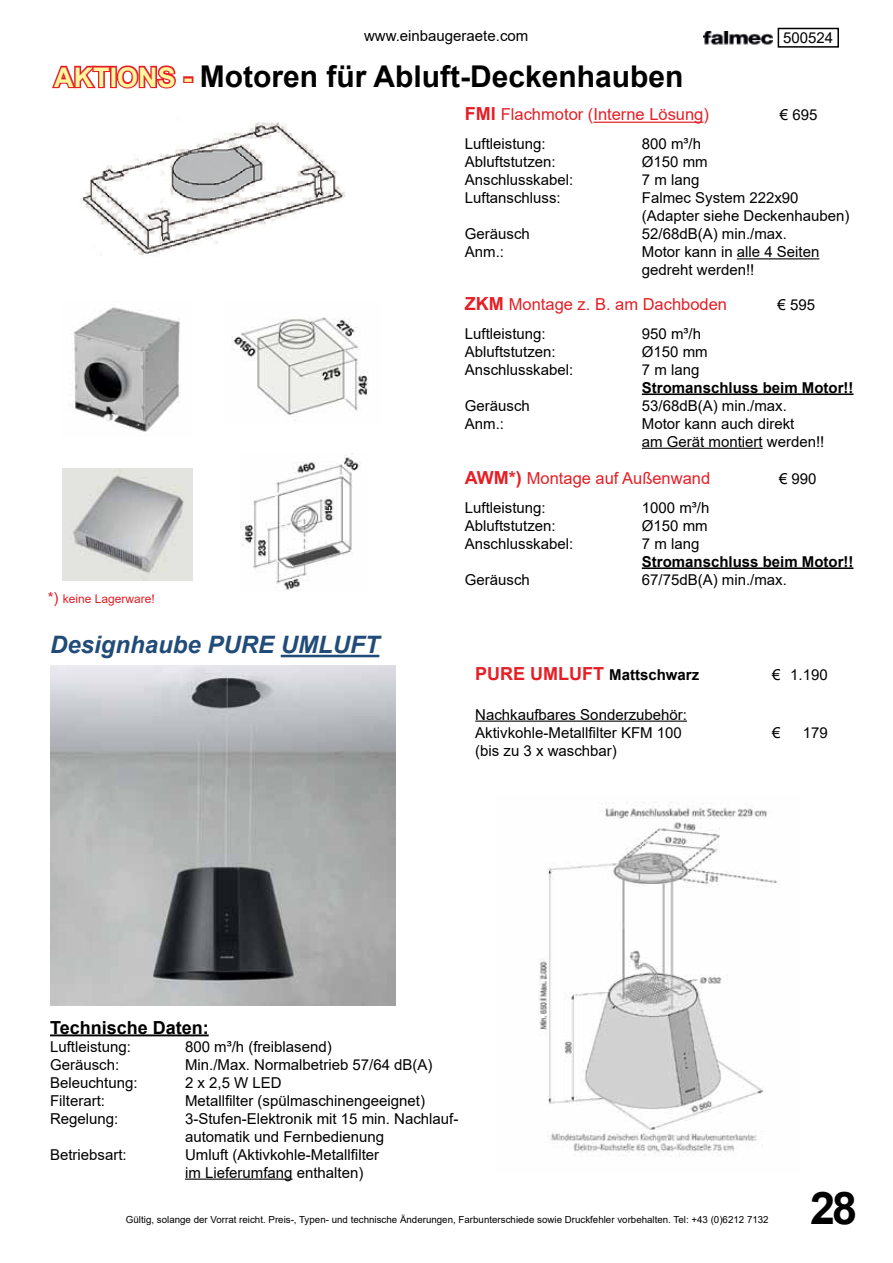
<style>
.page{position:relative;width:893px;height:1263px;background:#fff}
.page>*{position:absolute;margin:0;border:0;box-sizing:border-box;transform-origin:0 0}
.t1{font:700 45px "Arial";color:#000}
.t2{font:700 30px "Arial";color:#000}
.t3{font:italic 700 24px "Arial";color:#214b78}
.t4{font:700 18px "Arial";color:#000}
.t5{font:16.5px "Arial";color:#e41f26}
.t6{font:15px/18px "Arial";color:#000}
.t7{font:700 15px "Arial";color:#000}
.t8{font:12px "Arial";color:#e41f26}
.t9{font:9.75px "Arial";color:#000}
.s1{font-size:27px;color:#fff89f}
.s2{font-weight:700;font-size:18px}
.s3{font-size:15px}
.s4{font-size:18px;color:#e41f26}
</style>
<div class="page">
<div style="left:778px;top:28px;width:61px;height:20px;border:2px solid #000"></div>
<svg style="left:52px;top:65px;width:124px;height:24px"></svg>
<div style="left:183px;top:76px;width:10px;height:7px;border:3px solid #e41f26"></div>
<img style="left:241px;top:453px;width:119px;height:138px">
<img style="left:62px;top:469px;width:131px;height:111px">
<img style="left:231px;top:317px;width:137px;height:98px">
<img style="left:73px;top:307px;width:108px;height:125px">
<hr style="left:642px;top:393px;width:211px;height:2px;background:#000">
<hr style="left:642px;top:448px;width:121px;height:1px;background:#000">
<hr style="left:642px;top:567px;width:211px;height:2px;background:#000">
<img style="left:704px;top:31px;width:68px;height:14px">
<hr style="left:593px;top:122px;width:110px;height:1px;background:#e41f26">
<hr style="left:737px;top:258px;width:82px;height:1px;background:#000">
<img style="left:81px;top:122px;width:265px;height:133px">
<img style="left:51px;top:665px;width:345px;height:341px">
<hr style="left:281px;top:655px;width:98px;height:2px;background:#214b78">
<hr style="left:50px;top:1034px;width:159px;height:2px;background:#000">
<hr style="left:185px;top:1178px;width:108px;height:2px;background:#000">
<hr style="left:475px;top:720px;width:212px;height:2px;background:#000">
<img style="left:538px;top:802px;width:241px;height:354px">
<p class="t6" style="left:364px;top:27px;width:166px">www.einbaugeraete.com</p>
<p class="t6" style="left:783px;top:29px;width:52px">500524</p>
<h2 class="t2" style="left:54px;top:55px;width:631px"><span class="s1">AKTIONS -</span> Motoren für Abluft-Deckenhauben</h2>
<p class="t5" style="left:465px;top:103px;width:246px"><span class="s2">FMI</span> Flachmotor (Interne Lösung)</p>
<p class="t6" style="left:780px;top:106px;width:39px">€ 695</p>
<p class="t6" style="left:465px;top:135px;width:82px">Luftleistung:</p>
<p class="t6" style="left:642px;top:135px;width:61px">800 m³/h</p>
<p class="t6" style="left:465px;top:153px;width:92px">Abluftstutzen:</p>
<p class="t6" style="left:642px;top:153px;width:67px">Ø150 mm</p>
<p class="t6" style="left:465px;top:171px;width:110px">Anschlusskabel:</p>
<p class="t6" style="left:642px;top:171px;width:59px">7 m lang</p>
<p class="t6" style="left:465px;top:189px;width:97px">Luftanschluss:</p>
<p class="t6" style="left:642px;top:189px;width:209px">Falmec System 222x90 (Adapter siehe Deckenhauben)</p>
<p class="t6" style="left:465px;top:225px;width:67px">Geräusch</p>
<p class="t6" style="left:642px;top:225px;width:147px">52/68dB(A) min./max.</p>
<p class="t6" style="left:465px;top:243px;width:41px">Anm.:</p>
<p class="t6" style="left:642px;top:243px;width:179px">Motor kann in alle 4 Seiten gedreht werden!!</p>
<p class="t8" style="left:48px;top:591px;width:109px"><span class="s3">*)</span> keine Lagerware!</p>
<h3 class="t3" style="left:50px;top:629px;width:331px">Designhaube PURE UMLUFT</h3>
<p class="t5" style="left:465px;top:293px;width:264px"><span class="s2">ZKM</span> Montage z. B. am Dachboden</p>
<p class="t6" style="left:777px;top:295px;width:39px">€ 595</p>
<p class="t6" style="left:465px;top:324px;width:82px">Luftleistung:</p>
<p class="t6" style="left:642px;top:324px;width:61px">950 m³/h</p>
<p class="t6" style="left:465px;top:342px;width:92px">Abluftstutzen:</p>
<p class="t6" style="left:642px;top:342px;width:67px">Ø150 mm</p>
<p class="t6" style="left:465px;top:360px;width:110px">Anschlusskabel:</p>
<p class="t6" style="left:642px;top:360px;width:59px">7 m lang</p>
<p class="t7" style="left:642px;top:377px;width:213px">Stromanschluss beim Motor!!</p>
<p class="t6" style="left:465px;top:396px;width:67px">Geräusch</p>
<p class="t6" style="left:642px;top:396px;width:147px">53/68dB(A) min./max.</p>
<p class="t6" style="left:465px;top:414px;width:41px">Anm.:</p>
<p class="t6" style="left:642px;top:414px;width:184px">Motor kann auch direkt<br>am Gerät montiert werden!!</p>
<p class="t5" style="left:465px;top:467px;width:247px"><span class="s2">AWM*)</span> Montage auf Außenwand</p>
<p class="t6" style="left:779px;top:469px;width:39px">€ 990</p>
<p class="t6" style="left:465px;top:498px;width:82px">Luftleistung:</p>
<p class="t6" style="left:642px;top:498px;width:69px">1000 m³/h</p>
<p class="t6" style="left:465px;top:516px;width:92px">Abluftstutzen:</p>
<p class="t6" style="left:642px;top:516px;width:67px">Ø150 mm</p>
<p class="t6" style="left:465px;top:534px;width:110px">Anschlusskabel:</p>
<p class="t6" style="left:642px;top:534px;width:59px">7 m lang</p>
<p class="t7" style="left:642px;top:551px;width:213px">Stromanschluss beim Motor!!</p>
<p class="t6" style="left:465px;top:570px;width:67px">Geräusch</p>
<p class="t6" style="left:642px;top:570px;width:147px">67/75dB(A) min./max.</p>
<p class="t7" style="left:475px;top:664px;width:226px"><span class="s4">PURE UMLUFT</span> Mattschwarz</p>
<p class="t6" style="left:772px;top:665px;width:57px">€ 1.190</p>
<p class="t6" style="left:475px;top:705px;width:213px">Nachkaufbares Sonderzubehör:<br>Aktivkohle-Metallfilter KFM 100</p>
<p class="t6" style="left:772px;top:723px;width:10px">€</p>
<p class="t6" style="left:803px;top:723px;width:27px">179</p>
<p class="t6" style="left:475px;top:741px;width:143px">(bis zu 3 x waschbar)</p>
<p class="t4" style="left:50px;top:1014px;width:160px">Technische Daten:</p>
<p class="t6" style="left:50px;top:1037px;width:82px">Luftleistung:</p>
<p class="t6" style="left:185px;top:1037px;width:148px">800 m³/h (freiblasend)</p>
<p class="t6" style="left:50px;top:1055px;width:71px">Geräusch:</p>
<p class="t6" style="left:185px;top:1055px;width:249px">Min./Max. Normalbetrieb 57/64 dB(A)</p>
<p class="t6" style="left:50px;top:1073px;width:89px">Beleuchtung:</p>
<p class="t6" style="left:185px;top:1073px;width:98px">2 x 2,5 W LED</p>
<p class="t6" style="left:50px;top:1091px;width:57px">Filterart:</p>
<p class="t6" style="left:185px;top:1091px;width:242px">Metallfilter (spülmaschinengeeignet)</p>
<p class="t6" style="left:50px;top:1109px;width:70px">Regelung:</p>
<p class="t6" style="left:185px;top:1109px;width:275px">3-Stufen-Elektronik mit 15 min. Nachlauf&shy;automatik und Fernbedienung</p>
<p class="t6" style="left:50px;top:1145px;width:78px">Betriebsart:</p>
<p class="t6" style="left:185px;top:1145px;width:196px">Umluft (Aktivkohle-Metallfilter im Lieferumfang enthalten)</p>
<p class="t9" style="left:126px;top:1213px;width:644px">Gültig, solange der Vorrat reicht. Preis-, Typen- und technische Änderungen, Farbunterschiede sowie Druckfehler vorbehalten. Tel: +43 (0)6212 7132</p>
<h1 class="t1" style="left:810px;top:1177px;width:49px">28</h1>
</div>
